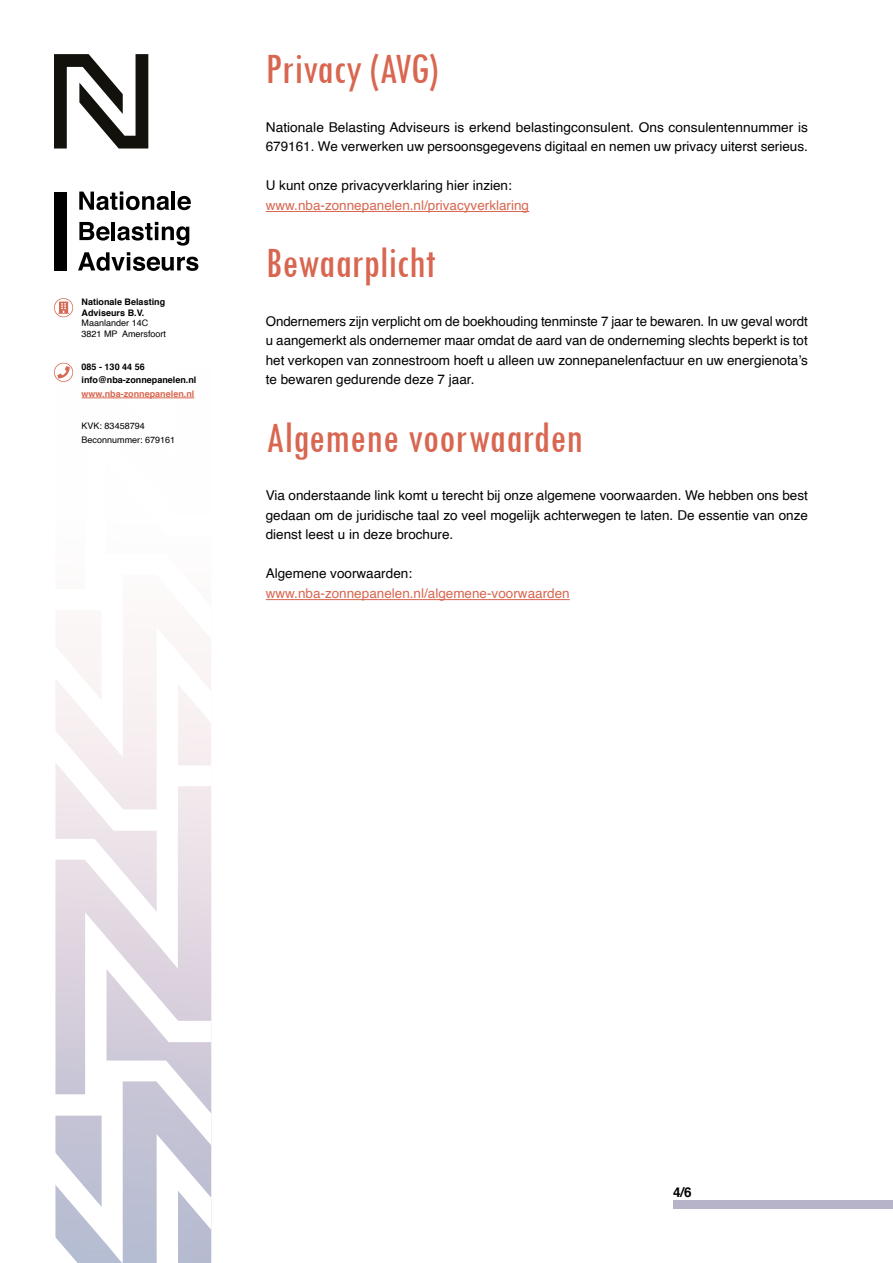
<style>
.page{position:relative;width:893px;height:1263px;background:#fff}
.page>*{position:absolute;margin:0;border:0;box-sizing:border-box;transform-origin:0 0}
.t1{font:condensed 45px "Tw Cen";color:#d86650}
.t2{font:13.5px/19.5px "Helvetica";color:#000;text-align:justify}
.t3{font:13.5px "Helvetica";color:#d86650}
.t4{font:700 13.5px "Helvetica";color:#000}
.t5{font:700 9px/10.8px "Helvetica";color:#000}
.t6{font:9px/13.5px "Helvetica";color:#000}
.t7{font:700 9px "Helvetica";color:#d86650}
</style>
<div class="page">
<svg style="left:55px;top:654px;width:156px;height:609px"></svg>
<div style="left:673px;top:1201px;width:220px;height:8px;background:#b7b3c9"></div>
<div style="left:54px;top:192px;width:13px;height:78px;background:#000"></div>
<svg style="left:79px;top:191px;width:90px;height:19px"></svg>
<hr style="left:172px;top:192px;width:3px;height:18px;background:#000">
<svg style="left:177px;top:196px;width:14px;height:14px"></svg>
<svg style="left:54px;top:54px;width:94px;height:94px"></svg>
<svg style="left:54px;top:222px;width:145px;height:177px"></svg>
<hr style="left:266px;top:211px;width:263px;height:1px;background:#d86650">
<hr style="left:266px;top:599px;width:304px;height:1px;background:#d86650">
<p class="t5" style="left:82px;top:296px;width:85px">Nationale Belasting<br>Adviseurs B.V.</p>
<p class="t6" style="left:82px;top:318px;width:86px;line-height:10.8px">Maanlander 14C<br>3821 MP Amersfoort</p>
<p class="t5" style="left:82px;top:361px;width:65px">085 - 130 44 56</p>
<p class="t5" style="left:82px;top:375px;width:116px">info@nba-zonnepanelen.nl</p>
<p class="t7" style="left:82px;top:386px;width:114px">www.nba-zonnepanelen.nl</p>
<p class="t6" style="left:82px;top:419px;width:95px">KVK: 83458794<br>Beconnummer: 679161</p>
<h1 class="t1" style="left:266px;top:42px;width:173px">Privacy (AVG)</h1>
<p class="t2" style="left:266px;top:118px;width:544px">Nationale Belasting Adviseurs is erkend belastingconsulent. Ons consulentennummer is<br>679161. We verwerken uw persoonsgegevens digitaal en nemen uw privacy uiterst serieus.</p>
<p class="t2" style="left:266px;top:176px;width:248px">U kunt onze privacyverklaring hier inzien:</p>
<p class="t3" style="left:266px;top:195px;width:265px">www.nba-zonnepanelen.nl/privacyverklaring</p>
<h1 class="t1" style="left:266px;top:236px;width:172px">Bewaarplicht</h1>
<p class="t2" style="left:266px;top:312px;width:544px">Ondernemers zijn verplicht om de boekhouding tenminste 7 jaar te bewaren. In uw geval wordt u aangemerkt als ondernemer maar omdat de aard van de onderneming slechts beperkt is tot het verkopen van zonnestroom hoeft u alleen uw zonnepanelenfactuur en uw energienota’s te bewaren gedurende deze 7 jaar.</p>
<h1 class="t1" style="left:266px;top:411px;width:319px">Algemene voorwaarden</h1>
<p class="t2" style="left:266px;top:486px;width:544px">Via onderstaande link komt u terecht bij onze algemene voorwaarden. We hebben ons best gedaan om de juridische taal zo veel mogelijk achterwegen te laten. De essentie van onze dienst leest u in deze brochure.</p>
<p class="t2" style="left:266px;top:564px;width:148px">Algemene voorwaarden:</p>
<p class="t3" style="left:266px;top:583px;width:305px">www.nba-zonnepanelen.nl/algemene-voorwaarden</p>
<p class="t4" style="left:673px;top:1181px;width:20px">4/6</p>
</div>
